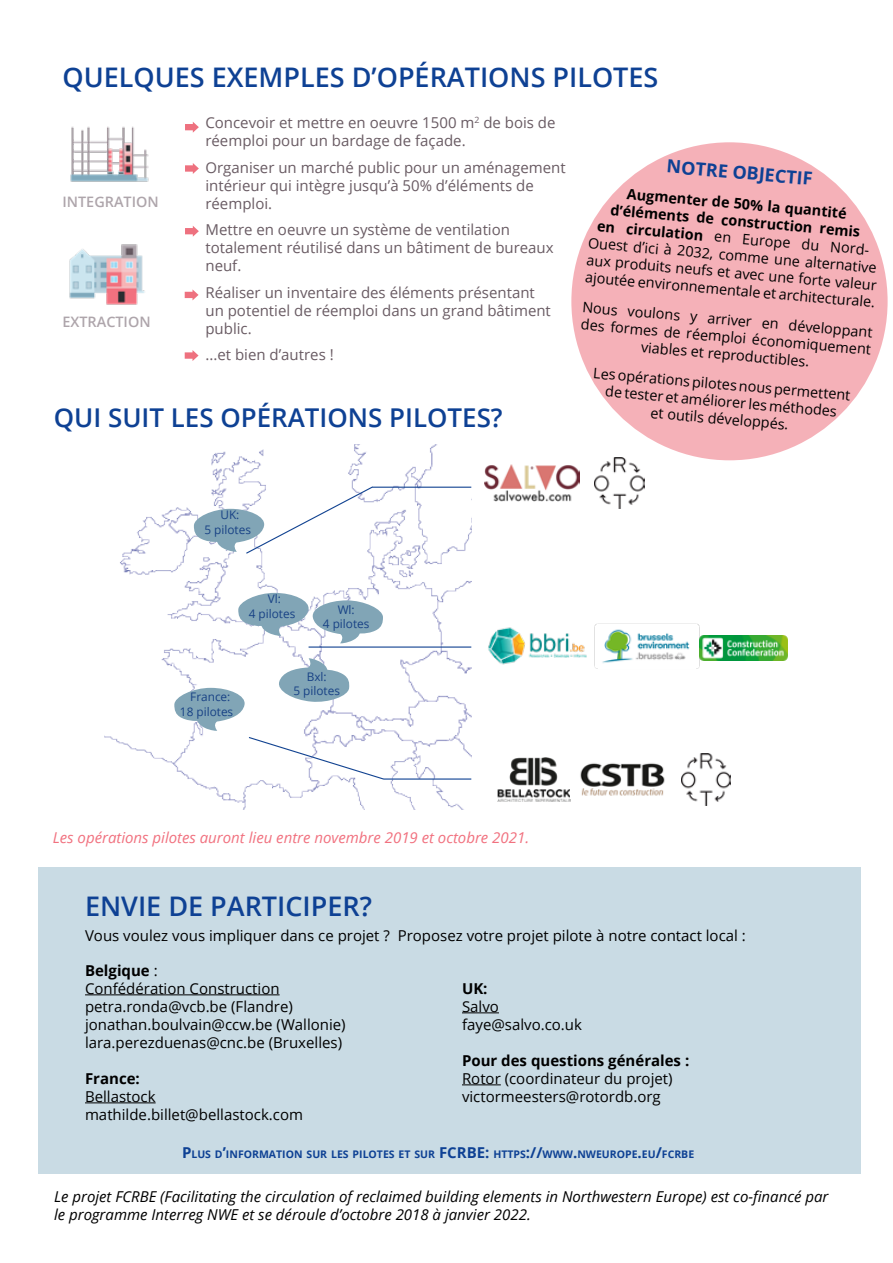
<style>
.page{position:relative;width:893px;height:1263px;background:#fff}
.page>*{position:absolute;margin:0;border:0;box-sizing:border-box;transform-origin:0 0}
.t1{font:600 27px "Open Sans";color:#0e4194}
.t2{font:600 25.95px "Open Sans";color:#0e4194}
.t3{font:700 18px "Open Sans";color:#0e4194}
.t4{font:15px/18px "Open Sans";color:#695b63}
.t5{font:15px/18px "Open Sans";color:#000}
.t6{font:italic 15px/18px "Open Sans";color:#000}
.t7{font:italic 15px "Open Sans";color:#f1717f}
.t8{font:700 15px "Open Sans";color:#000}
.t9{font:14.4px/17.2px "Open Sans";color:#000;text-align:center}
.t10{font:600 14.4px "Open Sans";color:#aea5ab}
.t11{font:11.85px/14.2px "Open Sans";color:#184285;text-align:center}
.t12{font:700 10.5px "Open Sans";color:#0e4194}
.s1{font-weight:700}
.s2{font-size:15px}
</style>
<div class="page">
<img style="left:105px;top:444px;width:366px;height:365px">
<div style="left:38px;top:867px;width:823px;height:307px;background:#c9dbe4"></div>
<hr style="left:85px;top:994px;width:195px;height:1px;background:#000">
<hr style="left:85px;top:1102px;width:71px;height:1px;background:#000">
<hr style="left:462px;top:1012px;width:37px;height:1px;background:#000">
<hr style="left:462px;top:1084px;width:39px;height:1px;background:#000">
<div style="left:571px;top:142px;width:317px;height:318px;background:#f5b1b8;border-radius:50%"></div>
<hr style="left:372px;top:487px;width:99px;height:1px;background:#124391">
<hr style="left:309px;top:646px;width:162px;height:2px;background:#124391">
<img style="left:498px;top:757px;width:72px;height:44px">
<img style="left:488px;top:627px;width:99px;height:38px">
<img style="left:594px;top:623px;width:106px;height:46px">
<img style="left:484px;top:465px;width:95px;height:36px">
<img style="left:580px;top:763px;width:85px;height:33px">
<img style="left:595px;top:457px;width:49px;height:52px">
<img style="left:681px;top:753px;width:50px;height:52px">
<img style="left:700px;top:635px;width:88px;height:26px">
<svg style="left:194px;top:485px;width:180px;height:70px"></svg>
<svg style="left:238px;top:593px;width:145px;height:51px"></svg>
<img style="left:69px;top:244px;width:76px;height:61px">
<svg style="left:185px;top:226px;width:14px;height:11px"></svg>
<svg style="left:185px;top:350px;width:14px;height:11px"></svg>
<svg style="left:185px;top:122px;width:14px;height:11px"></svg>
<img style="left:70px;top:126px;width:79px;height:56px">
<svg style="left:185px;top:163px;width:14px;height:11px"></svg>
<svg style="left:185px;top:289px;width:14px;height:11px"></svg>
<svg style="left:174px;top:658px;width:211px;height:122px"></svg>
<hr style="left:384px;top:778px;width:87px;height:2px;background:#0e4194">
<h1 class="t1" style="left:62px;top:58px;width:597px">QUELQUES EXEMPLES D’OPÉRATIONS PILOTES</h1>
<p class="t10" style="left:62px;top:192px;width:98px">INTEGRATION</p>
<p class="t10" style="left:62px;top:312px;width:90px">EXTRACTION</p>
<p class="t4" style="left:205px;top:113px;width:352px">Concevoir et mettre en oeuvre 1500 m<sup>2</sup> de bois de réemploi pour un bardage de façade.</p>
<p class="t4" style="left:205px;top:158px;width:362px">Organiser un marché public pour un aménagement intérieur qui intègre jusqu’à 50% d’éléments de réemploi.</p>
<p class="t4" style="left:205px;top:220px;width:350px">Mettre en oeuvre un système de ventilation totalement réutilisé dans un bâtiment de bureaux neuf.</p>
<p class="t4" style="left:205px;top:283px;width:347px">Réaliser un inventaire des éléments présentant un potentiel de réemploi dans un grand bâtiment public.</p>
<p class="t4" style="left:205px;top:345px;width:130px">...et bien d’autres !</p>
<h2 class="t2" style="left:54px;top:400px;width:450px">QUI SUIT LES OPÉRATIONS PILOTES?</h2>
<p class="t3" style="left:668px;top:153px;width:148px;rotate:5deg">NOTRE OBJECTIF</p>
<p class="t9" style="left:593px;top:182px;width:293px;rotate:5deg"><span class="s1">Augmenter de 50% la quantité d’éléments de construction remis<br>en circulation</span> en Europe du Nord-Ouest d’ici à 2032, comme une alternative aux produits neufs et avec une forte valeur ajoutée environnementale et architecturale.</p>
<p class="t9" style="left:583px;top:298px;width:293px;rotate:5deg">Nous voulons y arriver en développant des formes de réemploi économiquement viables et reproductibles.</p>
<p class="t9" style="left:594px;top:364px;width:260px;rotate:5deg">Les opérations pilotes nous permettent de tester et améliorer les méthodes<br>et outils développés.</p>
<p class="t11" style="left:204px;top:508px;width:48px">UK:<br>5 pilotes</p>
<p class="t11" style="left:249px;top:592px;width:48px">Vl:<br>4 pilotes</p>
<p class="t11" style="left:323px;top:602px;width:48px">Wl:<br>4 pilotes</p>
<p class="t11" style="left:180px;top:690px;width:55px;text-align:right">France:<br>18 pilotes</p>
<p class="t11" style="left:293px;top:669px;width:48px">Bxl:<br>5 pilotes</p>
<p class="t7" style="left:53px;top:827px;width:478px">Les opérations pilotes auront lieu entre novembre 2019 et octobre 2021.</p>
<h1 class="t1" style="left:85px;top:888px;width:288px">ENVIE DE PARTICIPER?</h1>
<p class="t5" style="left:85px;top:926px;width:662px">Vous voulez vous impliquer dans ce projet ? Proposez votre projet pilote à notre contact local :</p>
<p class="t5" style="left:85px;top:961px;width:262px"><span class="s1">Belgique</span> :<br>Confédération Construction petra.ronda@vcb.be (Flandre) jonathan.boulvain@ccw.be (Wallonie) lara.perezduenas@cnc.be (Bruxelles)</p>
<p class="t8" style="left:85px;top:1068px;width:56px">France:</p>
<p class="t5" style="left:85px;top:1087px;width:219px">Bellastock mathilde.billet@bellastock.com</p>
<p class="t8" style="left:462px;top:978px;width:27px">UK:</p>
<p class="t5" style="left:462px;top:997px;width:122px">Salvo faye@salvo.co.uk</p>
<p class="t8" style="left:462px;top:1050px;width:229px">Pour des questions générales :</p>
<p class="t5" style="left:462px;top:1069px;width:212px">Rotor (coordinateur du projet) victormeesters@rotordb.org</p>
<p class="t12" style="left:182px;top:1147px;width:514px"><span class="s2">P</span>LUS D<span class="s2">’</span>INFORMATION SUR LES PILOTES ET SUR <span class="s2">FCRBE:</span> HTTPS<span class="s2">://</span>WWW<span class="s2">.</span>NWEUROPE<span class="s2">.</span>EU<span class="s2">/</span>FCRBE</p>
<p class="t6" style="left:54px;top:1187px;width:776px">Le projet FCRBE (Facilitating the circulation of reclaimed building elements in Northwestern Europe) est co-financé par le programme Interreg NWE et se déroule d’octobre 2018 à janvier 2022.</p>
</div>
